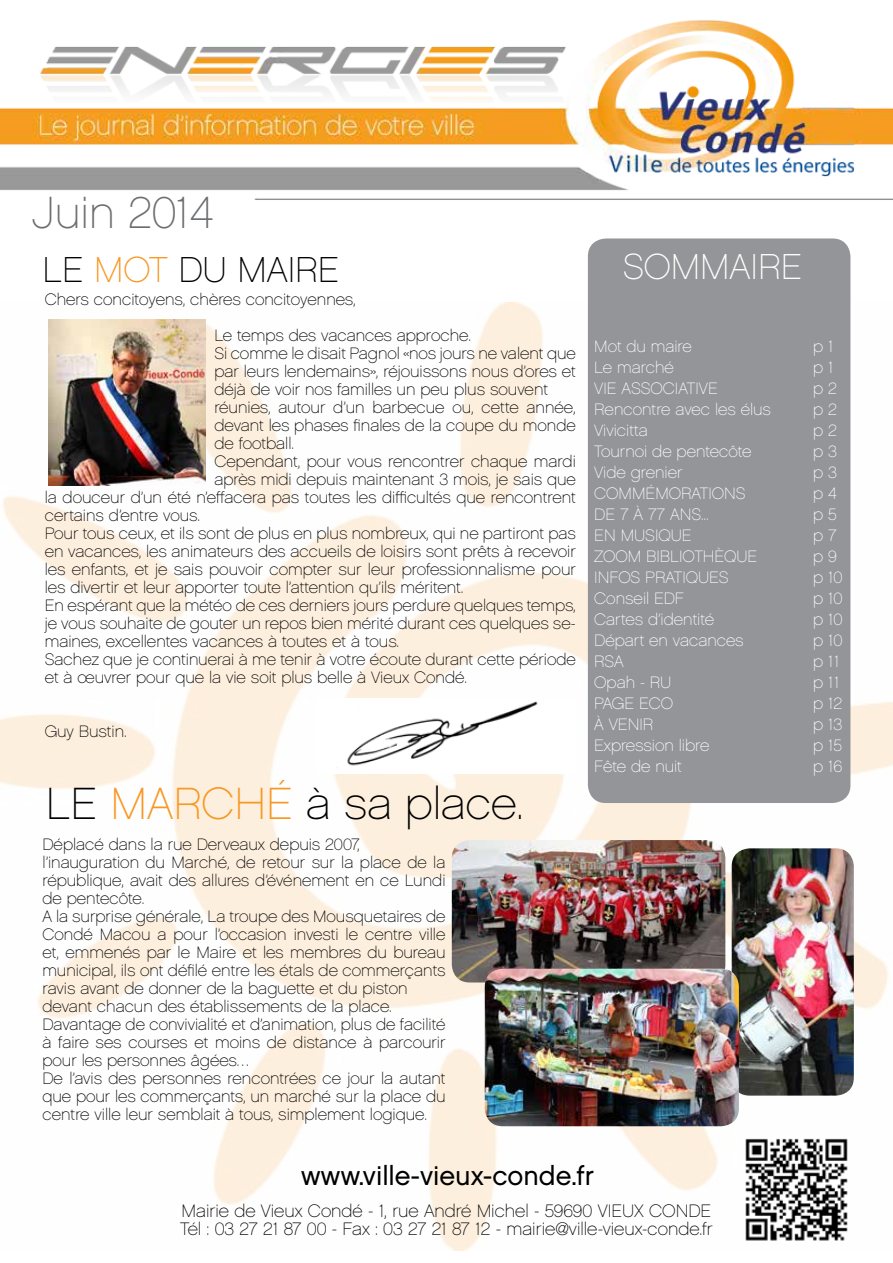
<style>
.page{position:relative;width:893px;height:1263px;background:#fff}
.page>*{position:absolute;margin:0;border:0;box-sizing:border-box;transform-origin:0 0}
.t1{font:45px "Chalet Paris Nineteen Sixty";color:#000}
.t2{font:45px "Chalet Paris Nineteen Sixty";letter-spacing:-.005em;color:#6d6e71}
.t3{font:45px "Chalet Paris Nineteen Sixty";color:#f89721}
.t4{font:36px "Chalet Paris Nineteen Sixty";color:#000}
.t5{font:36px "Chalet Paris Nineteen Sixty";color:#fff}
.t6{font:27px "Chalet London Nineteen Sixty";color:#000}
.t7{font:18px/18px "Chalet Paris Nineteen Sixty";color:#000}
.t8{font:16.5px/18px "Chalet Paris Nineteen Sixty";color:#000}
.t9{font:16.5px/21px "Chalet Paris Nineteen Sixty";color:#fff}
.s1{color:#f89721}
.s2{color:#000}
</style>
<div class="page">
<img style="left:0;top:303px;width:893px;height:947px">
<img style="left:0;top:20px;width:893px;height:180px">
<img style="left:49px;top:320px;width:157px;height:165px">
<img style="left:315px;top:698px;width:261px;height:75px">
<div style="left:588px;top:238px;width:262px;height:565px;background:#939598;border-radius:18px"></div>
<img style="left:732px;top:848px;width:122px;height:247px">
<img style="left:452px;top:840px;width:273px;height:142px">
<img style="left:485px;top:969px;width:254px;height:157px">
<img style="left:744px;top:1137px;width:106px;height:106px">
<h1 class="t2" style="left:32px;top:187px;width:183px">Juin 2014</h1>
<h2 class="t4" style="left:43px;top:249px;width:298px">LE <span class="s1">MOT</span> DU MAIRE</h2>
<p class="t8" style="left:214px;top:282px;width:258px;line-height:36px;text-indent:-170px">Chers concitoyens, chères concitoyennes,<br>Le temps des vacances approche.</p>
<p class="t8" style="left:214px;top:345px;width:363px">Si comme le disait Pagnol «nos jours ne valent que</p>
<p class="t8" style="left:214px;top:363px;width:363px">par leurs lendemains», réjouissons nous d’ores et</p>
<p class="t8" style="left:214px;top:381px;width:335px">déjà de voir nos familles un peu plus souvent</p>
<p class="t8" style="left:214px;top:399px;width:363px">réunies, autour d’un barbecue ou, cette année,</p>
<p class="t8" style="left:214px;top:417px;width:363px">devant les phases finales de la coupe du monde</p>
<p class="t8" style="left:214px;top:435px;width:81px">de football.</p>
<p class="t8" style="left:214px;top:453px;width:363px">Cependant, pour vous rencontrer chaque mardi</p>
<p class="t8" style="left:214px;top:471px;width:363px">après midi depuis maintenant 3 mois, je sais que</p>
<p class="t8" style="left:45px;top:489px;width:533px">la douceur d’un été n’effacera pas toutes les difficultés que rencontrent</p>
<p class="t8" style="left:45px;top:507px;width:157px">certains d’entre vous.</p>
<p class="t8" style="left:45px;top:525px;width:533px">Pour tous ceux, et ils sont de plus en plus nombreux, qui ne partiront pas</p>
<p class="t8" style="left:45px;top:543px;width:533px">en vacances, les animateurs des accueils de loisirs sont prêts à recevoir</p>
<p class="t8" style="left:45px;top:561px;width:533px">les enfants, et je sais pouvoir compter sur leur professionnalisme pour</p>
<p class="t8" style="left:45px;top:579px;width:420px">les divertir et leur apporter toute l’attention qu’ils méritent.</p>
<p class="t8" style="left:45px;top:597px;width:533px">En espérant que la météo de ces derniers jours perdure quelques temps,</p>
<p class="t8" style="left:45px;top:615px;width:533px">je vous souhaite de gouter un repos bien mérité durant ces quelques se-</p>
<p class="t8" style="left:45px;top:633px;width:356px">maines, excellentes vacances à toutes et à tous.</p>
<p class="t8" style="left:45px;top:651px;width:533px">Sachez que je continuerai à me tenir à votre écoute durant cette période</p>
<p class="t8" style="left:45px;top:669px;width:424px">et à œuvrer pour que la vie soit plus belle à Vieux Condé.</p>
<p class="t8" style="left:45px;top:723px;width:83px">Guy Bustin.</p>
<h1 class="t3" style="left:46px;top:777px;width:96px"><span class="s2">Le</span> marc</h1>
<h1 class="t1" style="left:234px;top:777px;width:290px"><span class="s1">hé</span> à sa place.</h1>
<p class="t8" style="left:43px;top:836px;width:404px">Déplacé dans la rue Derveaux depuis 2007, l’inauguration du Marché, de retour sur la place de la république, avait des allures d’événement en ce Lundi de pentecôte.<br>A la surprise générale, La troupe des Mousquetaires de Condé Macou a pour l’occasion investi le centre ville et, emmenés par le Maire et les membres du bureau municipal, ils ont défilé entre les étals de commerçants ravis avant de donner de la baguette et du piston devant chacun des établissements de la place.<br>Davantage de convivialité et d’animation, plus de facilité à faire ses courses et moins de distance à parcourir pour les personnes âgées…<br>De l’avis des personnes rencontrées ce jour la autant que pour les commerçants, un marché sur la place du centre ville leur semblait à tous, simplement logique.</p>
<h2 class="t5" style="left:623px;top:246px;width:181px">SOMMAIRE</h2>
<p class="t9" style="left:594px;top:336px;width:178px">Mot du maire<br>Le marché<br>VIE ASSOCIATIVE<br>Rencontre avec les élus<br>Vivicitta<br>Tournoi de pentecôte<br>Vide grenier<br>COMMéMORATIONS<br>De 7 à 77 ans</p>
<p class="t9" style="left:701px;top:504px;width:9px">...</p>
<p class="t9" style="left:594px;top:525px;width:99px">EN MUSIQUE<br>Zoom</p>
<p class="t9" style="left:594px;top:546px;width:151px;text-indent:109px">hèque<br>INFOS PRATIQUES<br>Conseil EDF<br>Cartes d’identité<br>Départ en vacances<br>RSA<br>Opah - RU<br>PAGE ECO<br>à VENIR<br>Expression libre<br>Fête de nuit</p>
<p class="t9" style="left:646px;top:546px;width:19px">Bibliot</p>
<p class="t9" style="left:813px;top:336px;width:31px">p 1 p 1 p 2 p 2 p 2 p 3 p 3 p 4 p 5 p 7 p 9 p 10 p 10 p 10 p 10 p 11 p 11 p 12 p 13 p 15 p 16</p>
<h3 class="t6" style="left:301px;top:1159px;width:295px">www.ville-vieux-conde.fr</h3>
<p class="t7" style="left:180px;top:1202px;width:534px">Mairie de Vieux Condé - 1, rue André Michel - 59690 VIEUX CONDE<br>Tél : 03 27 21 87 00 - Fax : 03 27 21 87 12 - mairie@ville-vieux-conde.fr</p>
</div>
